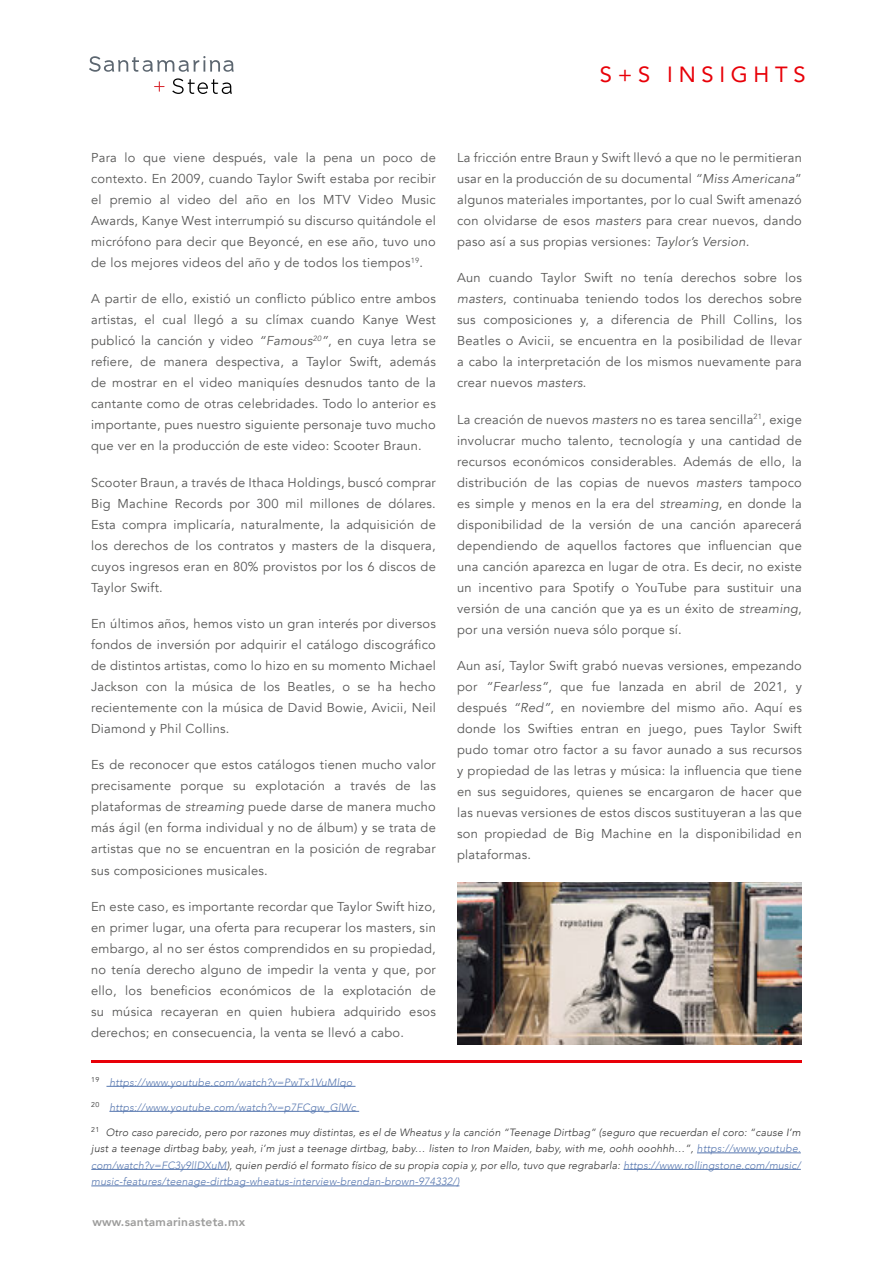
<style>
.page{position:relative;width:893px;height:1264px;background:#fff}
.page>*{position:absolute;margin:0;border:0;box-sizing:border-box;transform-origin:0 0}
.t1{font:21.9px "Avenir";letter-spacing:.26em;color:#e80008}
.t2{font:12.9px/21px "Avenir";letter-spacing:.02em;color:#575756;text-align:justify}
.t3{font:800 12px "Avenir";letter-spacing:.02em;color:#9d9d9c}
.t4{font:italic 300 10.5px/16.5px "Avenir";letter-spacing:.02em;color:#333;text-align:justify}
.t5{font:italic 300 10.5px "Avenir";letter-spacing:.02em;color:#5576af}
.s1{font-style:italic}
.s2{color:#5576af}
</style>
<div class="page">
<svg style="left:154px;top:81px;width:10px;height:11px"></svg>
<svg style="left:89px;top:56px;width:145px;height:16px"></svg>
<svg style="left:172px;top:78px;width:60px;height:16px"></svg>
<hr style="left:91px;top:1059px;width:711px;height:3px;background:#e80008">
<hr style="left:106px;top:1085px;width:249px;height:1px;background:#5576af">
<hr style="left:109px;top:1110px;width:250px;height:1px;background:#5576af">
<hr style="left:697px;top:1152px;width:103px;height:1px;background:#5576af">
<hr style="left:91px;top:1168px;width:136px;height:1px;background:#5576af">
<hr style="left:623px;top:1168px;width:177px;height:1px;background:#5576af">
<hr style="left:91px;top:1185px;width:368px;height:1px;background:#5576af">
<img style="left:457px;top:882px;width:345px;height:162px">
<h1 class="t1" style="left:600px;top:57px;width:207px">S+S INSIGHTS</h1>
<p class="t2" style="left:91px;top:147px;width:346px">Para lo que viene después, vale la pena un poco de contexto. En 2009, cuando Taylor Swift estaba por recibir el premio al video del año en los MTV Video Music Awards, Kanye West interrumpió su discurso quitándole el micrófono para decir que Beyoncé, en ese año, tuvo uno de los mejores videos del año y de todos los tiempos<sup>19</sup>.</p>
<p class="t2" style="left:91px;top:288px;width:346px">A partir de ello, existió un conflicto público entre ambos artistas, el cual llegó a su clímax cuando Kanye West publicó la canción y video <span class="s1">“Famous</span><sup>20</sup><span class="s1">”</span>, en cuya letra se refiere, de manera despectiva, a Taylor Swift, además de mostrar en el video maniquíes desnudos tanto de la cantante como de otras celebridades. Todo lo anterior es importante, pues nuestro siguiente personaje tuvo mucho que ver en la producción de este video: Scooter Braun.</p>
<p class="t2" style="left:91px;top:472px;width:346px">Scooter Braun, a través de Ithaca Holdings, buscó comprar Big Machine Records por 300 mil millones de dólares.<br>Esta compra implicaría, naturalmente, la adquisición de los derechos de los contratos y masters de la disquera, cuyos ingresos eran en 80% provistos por los 6 discos de Taylor Swift.</p>
<p class="t2" style="left:91px;top:613px;width:346px">En últimos años, hemos visto un gran interés por diversos fondos de inversión por adquirir el catálogo discográfico de distintos artistas, como lo hizo en su momento Michael Jackson con la música de los Beatles, o se ha hecho recientemente con la música de David Bowie, Avicii, Neil Diamond y Phil Collins.</p>
<p class="t2" style="left:91px;top:754px;width:346px">Es de reconocer que estos catálogos tienen mucho valor precisamente porque su explotación a través de las plataformas de <span class="s1">streaming</span> puede darse de manera mucho más ágil (en forma individual y no de álbum) y se trata de artistas que no se encuentran en la posición de regrabar sus composiciones musicales.</p>
<p class="t2" style="left:91px;top:896px;width:346px">En este caso, es importante recordar que Taylor Swift hizo, en primer lugar, una oferta para recuperar los masters, sin embargo, al no ser éstos comprendidos en su propiedad, no tenía derecho alguno de impedir la venta y que, por ello, los beneficios económicos de la explotación de su música recayeran en quien hubiera adquirido esos derechos; en consecuencia, la venta se llevó a cabo.</p>
<p class="t2" style="left:457px;top:147px;width:346px">La fricción entre Braun y Swift llevó a que no le permitieran usar en la producción de su documental <span class="s1">“Miss Americana</span>” algunos materiales importantes, por lo cual Swift amenazó con olvidarse de esos <span class="s1">masters</span> para crear nuevos, dando paso así a sus propias versiones: <span class="s1">Taylor’s Version.</span></p>
<p class="t2" style="left:457px;top:267px;width:346px">Aun cuando Taylor Swift no tenía derechos sobre los <span class="s1">masters</span>, continuaba teniendo todos los derechos sobre sus composiciones y, a diferencia de Phill Collins, los Beatles o Avicii, se encuentra en la posibilidad de llevar a cabo la interpretación de los mismos nuevamente para crear nuevos <span class="s1">masters</span>.</p>
<p class="t2" style="left:457px;top:409px;width:346px">La creación de nuevos <span class="s1">masters</span> no es tarea sencilla<sup>21</sup>, exige involucrar mucho talento, tecnología y una cantidad de recursos económicos considerables. Además de ello, la distribución de las copias de nuevos <span class="s1">masters</span> tampoco es simple y menos en la era del <span class="s1">streaming</span>, en donde la disponibilidad de la versión de una canción aparecerá dependiendo de aquellos factores que influencian que una canción aparezca en lugar de otra. Es decir, no existe un incentivo para Spotify o YouTube para sustituir una versión de una canción que ya es un éxito de <span class="s1">streaming</span>, por una versión nueva sólo porque sí.</p>
<p class="t2" style="left:457px;top:655px;width:346px">Aun así, Taylor Swift grabó nuevas versiones, empezando por <span class="s1">“Fearless”</span>, que fue lanzada en abril de 2021, y después <span class="s1">“Red”</span>, en noviembre del mismo año. Aquí es donde los Swifties entran en juego, pues Taylor Swift pudo tomar otro factor a su favor aunado a sus recursos y propiedad de las letras y música: la influencia que tiene en sus seguidores, quienes se encargaron de hacer que las nuevas versiones de estos discos sustituyeran a las que son propiedad de Big Machine en la disponibilidad en plataformas.</p>
<p class="t5" style="left:91px;top:1075px;width:262px"><sup>19</sup> https://www.youtube.com/watch?v=PwTx1VuMlqo</p>
<p class="t5" style="left:91px;top:1100px;width:266px"><sup>20</sup> https://www.youtube.com/watch?v=p7FCgw_GlWc</p>
<p class="t4" style="left:91px;top:1123px;width:711px"><sup>21</sup> Otro caso parecido, pero por razones muy distintas, es el de Wheatus y la canción “Teenage Dirtbag” (seguro que recuerdan el coro: “cause I’m just a teenage dirtbag baby, yeah, i’m just a teenage dirtbag, baby… listen to Iron Maiden, baby, with me, oohh ooohhh…”, <span class="s2">https://www.youtube. com/watch?v=FC3y9llDXuM</span>), quien perdió el formato físico de su propia copia y, por ello, tuvo que regrabarla: <span class="s2">https://www.rollingstone.com/music/ music-features/teenage-dirtbag-wheatus-interview-brendan-brown-974332/)</span></p>
<p class="t3" style="left:92px;top:1212px;width:154px">www.santamarinasteta.mx</p>
</div>
